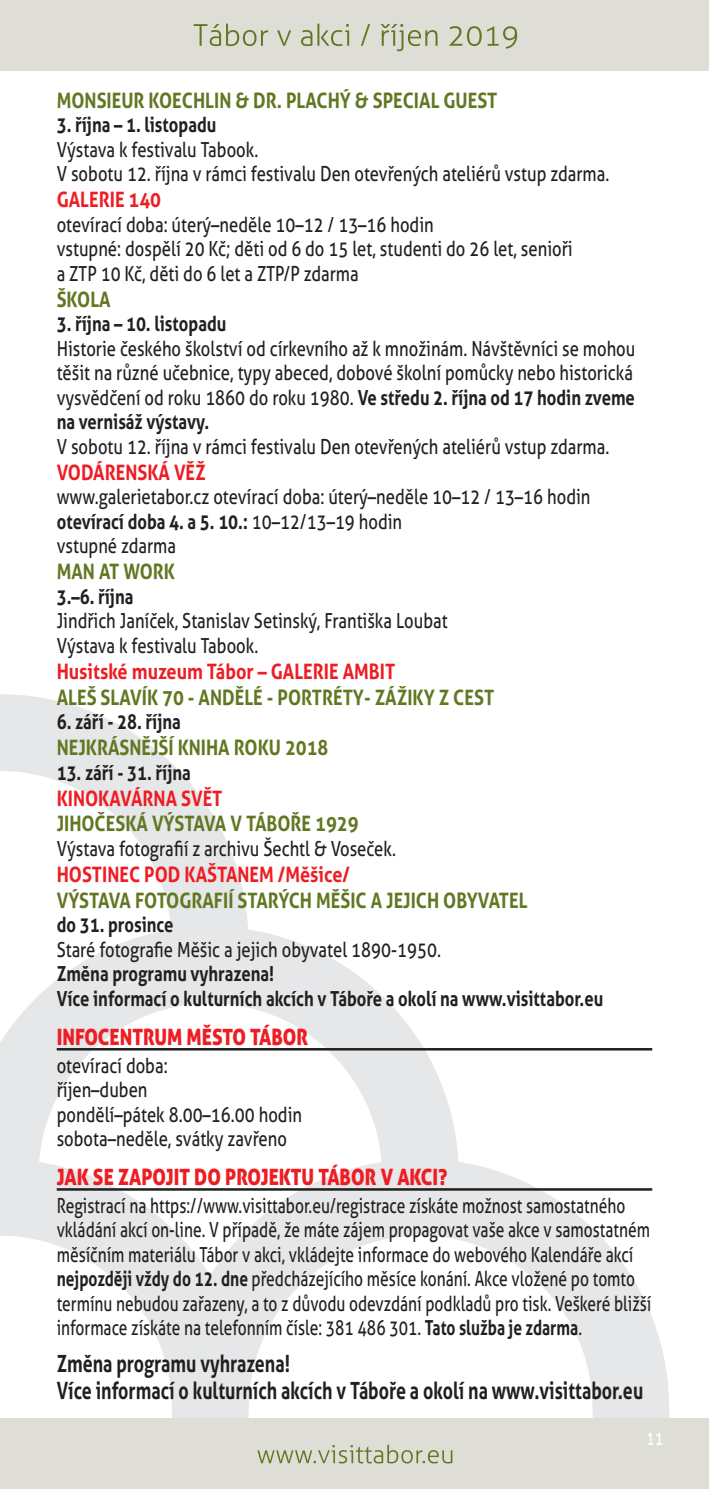
<style>
.page{position:relative;width:709px;height:1489px;background:#fff}
.page>*{position:absolute;margin:0;border:0;box-sizing:border-box;transform-origin:0 0}
.t1{font:700 23.75px/26.8px "Aller";color:#231f20;scale:.75 1}
.t2{font:22.5px "Aller Display";color:#ee1d23;scale:.85 1}
.t3{font:700 21.25px "Aller";color:#627722;scale:.85 1}
.t4{font:700 21.25px "Aller";color:#ee1d23;scale:.85 1}
.t5{font:20.75px/24.5px "Aller";color:#231f20;scale:.8 1}
.t6{font:20.75px/24.5px "Aller";color:#231f20;scale:.75 1}
.t7{font:700 20.75px/24.5px "Aller";color:#231f20;scale:.8 1}
.t8{font:19.25px "Aller";color:#fff;scale:.75 1}
.s1{font-weight:700}
</style>
<div class="page">
<svg style="left:0;top:694px;width:669px;height:723px"></svg>
<div style="left:0;top:0;width:709px;height:71px;background:#deddd6"></div>
<div style="left:0;top:1417px;width:709px;height:71px;background:#deddd6"></div>
<svg style="left:194px;top:24px;width:74px;height:22px"></svg>
<svg style="left:277px;top:30px;width:14px;height:16px"></svg>
<svg style="left:301px;top:24px;width:48px;height:22px"></svg>
<svg style="left:361px;top:24px;width:9px;height:22px"></svg>
<svg style="left:380px;top:24px;width:57px;height:27px"></svg>
<svg style="left:449px;top:26px;width:68px;height:23px"></svg>
<svg style="left:257px;top:1444px;width:195px;height:19px"></svg>
<hr style="left:57px;top:1047px;width:595px;height:3px;background:#231f20">
<hr style="left:57px;top:1188px;width:595px;height:2px;background:#231f20">
<p class="t3" style="left:57px;top:88px;width:520px">MONSIEUR KOECHLIN &amp; DR. PLACHÝ &amp; SPECIAL GUEST</p>
<p class="t7" style="left:57px;top:113px;width:201px">3. října – 1. listopadu</p>
<p class="t5" style="left:57px;top:137px;width:692px">Výstava k festivalu Tabook.<br>V sobotu 12. října v rámci festivalu Den otevřených ateliérů vstup zdarma.</p>
<p class="t4" style="left:57px;top:187px;width:124px">GALERIE 140</p>
<p class="t5" style="left:57px;top:212px;width:646px">otevírací doba: úterý–neděle 10–12 / 13–16 hodin<br>vstupné: dospělí 20 Kč; děti od 6 do 15 let, studenti do 26 let, senioři a ZTP 10 Kč, děti do 6 let a ZTP/P zdarma</p>
<p class="t3" style="left:57px;top:287px;width:65px">ŠKOLA</p>
<p class="t7" style="left:57px;top:312px;width:213px">3. října – 10. listopadu</p>
<p class="t5" style="left:57px;top:336px;width:724px;text-align:justify">Historie českého školství od církevního až k množinám. Návštěvníci se mohou těšit na různé učebnice, typy abeced, dobové školní pomůcky nebo historická vysvědčení od roku 1860 do roku 1980. <span class="s1">Ve středu 2. října od 17 hodin zveme na vernisáž výstavy.</span></p>
<p class="t5" style="left:57px;top:434px;width:692px">V sobotu 12. října v rámci festivalu Den otevřených ateliérů vstup zdarma.</p>
<p class="t4" style="left:57px;top:460px;width:177px">VODÁRENSKÁ VĚŽ</p>
<p class="t5" style="left:57px;top:485px;width:668px">www.galerietabor.cz otevírací doba: úterý–neděle 10–12 / 13–16 hodin <span class="s1">otevírací doba 4. a 5. 10.:</span> 10–12/13–19 hodin<br>vstupné zdarma</p>
<p class="t3" style="left:57px;top:559px;width:141px">MAN AT WORK</p>
<p class="t7" style="left:57px;top:584px;width:97px">3.–6. října</p>
<p class="t5" style="left:57px;top:609px;width:490px">Jindřich Janíček, Stanislav Setinský, Františka Loubat<br>Výstava k festivalu Tabook.</p>
<p class="t4" style="left:57px;top:658px;width:400px">Husitské muzeum Tábor – GALERIE AMBIT</p>
<p class="t3" style="left:57px;top:684px;width:516px">ALEŠ SLAVÍK 70 - ANDĚLÉ - PORTRÉTY- ZÁŽIKY Z CEST</p>
<p class="t7" style="left:57px;top:709px;width:157px">6. září - 28. října</p>
<p class="t3" style="left:57px;top:735px;width:321px">NEJKRÁSNĚJŠÍ KNIHA ROKU 2018</p>
<p class="t7" style="left:57px;top:760px;width:169px">13. září - 31. října</p>
<p class="t4" style="left:57px;top:785px;width:197px">KINOKAVÁRNA SVĚT</p>
<p class="t3" style="left:57px;top:811px;width:356px">JIHOČESKÁ VÝSTAVA V TÁBOŘE 1929</p>
<p class="t5" style="left:57px;top:836px;width:425px">Výstava fotografií z archivu Šechtl &amp; Voseček.</p>
<p class="t4" style="left:57px;top:862px;width:346px">HOSTINEC POD KAŠTANEM /Měšice/</p>
<p class="t3" style="left:57px;top:887px;width:555px">VÝSTAVA FOTOGRAFIÍ STARÝCH MĚŠIC A JEJICH OBYVATEL</p>
<p class="t7" style="left:57px;top:912px;width:147px">do 31. prosince</p>
<p class="t5" style="left:57px;top:937px;width:482px">Staré fotografie Měšic a jejich obyvatel 1890-1950.</p>
<p class="t7" style="left:57px;top:961px;width:684px">Změna programu vyhrazena!<br>Více informací o kulturních akcích v Táboře a okolí na www.visittabor.eu</p>
<p class="t2" style="left:57px;top:1023px;width:297px">INFOCENTRUM MĚSTO TÁBOR</p>
<p class="t5" style="left:57px;top:1053px;width:308px">otevírací doba:<br>říjen–duben<br>pondělí–pátek 8.00–16.00 hodin sobota–neděle, svátky zavřeno</p>
<p class="t2" style="left:57px;top:1163px;width:461px">JAK SE ZAPOJIT DO PROJEKTU TÁBOR V AKCI?</p>
<p class="t6" style="left:57px;top:1193px;width:794px">Registrací na https://www.visittabor.eu/registrace získáte možnost samostatného vkládání akcí on-line. V případě, že máte zájem propagovat vaše akce v samostatném měsíčním materiálu Tábor v akci, vkládejte informace do webového Kalendáře akcí <span class="s1">nejpozději vždy do 12. dne</span> předcházejícího měsíce konání. Akce vložené po tomto termínu nebudou zařazeny, a to z důvodu odevzdání podkladů pro tisk. Veškeré bližší informace získáte na telefonním čísle: 381 486 301. <span class="s1">Tato služba je zdarma</span>.</p>
<p class="t1" style="left:57px;top:1350px;width:783px">Změna programu vyhrazena!<br>Více informací o kulturních akcích v Táboře a okolí na www.visittabor.eu</p>
<p class="t8" style="left:646px;top:1426px;width:25px">11</p>
</div>
